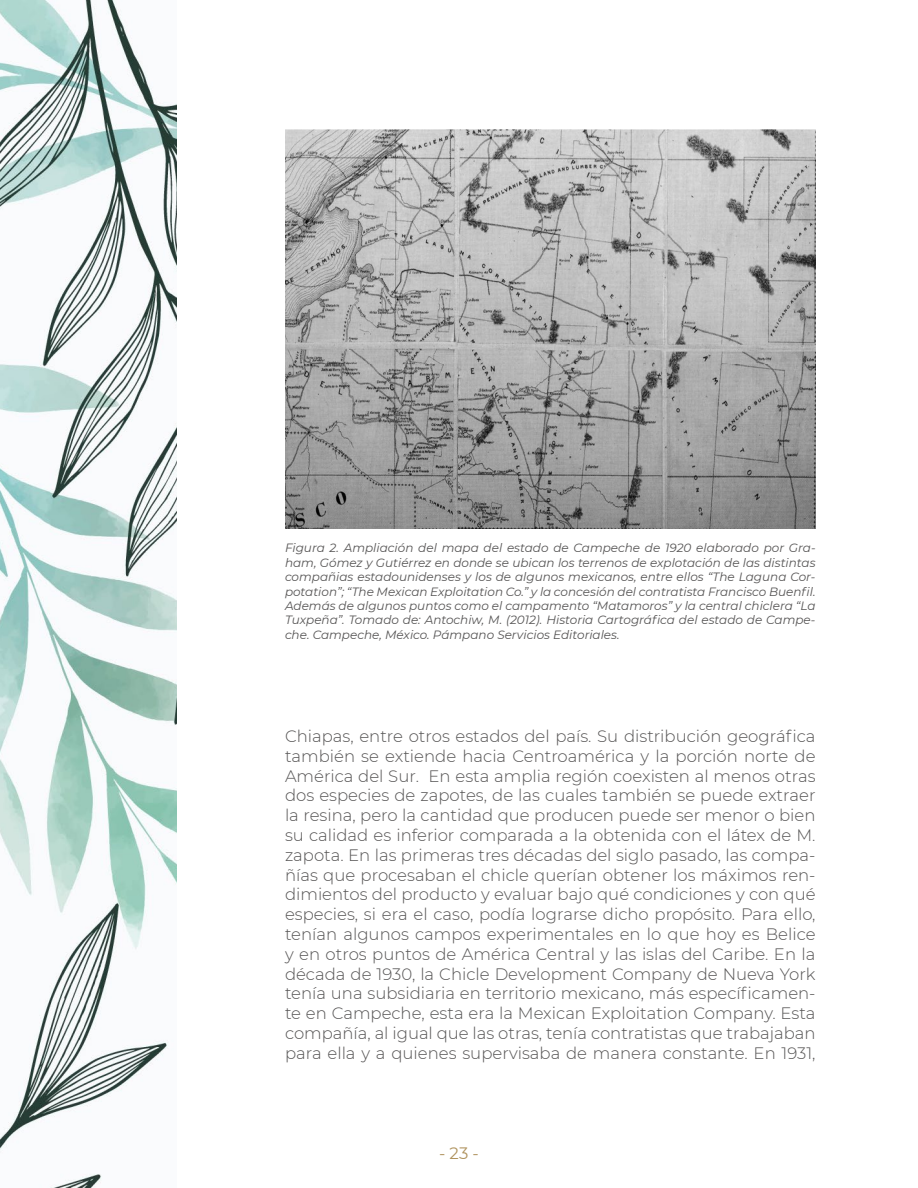
<style>
.page{position:relative;width:918px;height:1188px;background:#fff}
.page>*{position:absolute;margin:0;border:0;box-sizing:border-box;transform-origin:0 0}
.t1{font:16.5px/19.8px "Montserrat Light 2";color:#555454;text-align:justify}
.t2{font:300 16.5px "Montserrat";color:#555454}
.t3{font:16.5px "Montserrat";color:#b0935e}
.t4{font:italic 12px/14.4px "Montserrat";color:#555454;text-align:justify}
.t5{font:12px "Montserrat Italic 2";color:#555454}
.s1{font-family:"Montserrat";font-style:italic}
.s2{font-family:"Montserrat Light 2";font-weight:400}
</style>
<div class="page">
<img style="left:0;top:0;width:177px;height:1188px">
<img style="left:285px;top:129px;width:531px;height:400px">
<p class="t4" style="left:285px;top:541px;width:532px">Figura 2. Ampliación del mapa del estado de Campeche de 1920 elaborado por Gra&shy;ham, Gómez y Gutiérrez en donde se ubican los terrenos de explotación de las distintas compañias estadounidenses y los de algunos mexicanos, entre ellos “The Laguna Cor-</p>
<p class="t5" style="left:285px;top:583px;width:532px">potation”; “The Mexican Exploitation Co.” y la concesión del contratista Francisco Buenfil.</p>
<p class="t4" style="left:285px;top:598px;width:532px">Además de algunos puntos como el campamento “Matamoros” y la central chiclera “La</p>
<p class="t5" style="left:285px;top:612px;width:532px">Tuxpeña”. Tomado de: Antochiw, M. (2012). Historia Cartográfica del estado de Campe<span class="s1">-</span></p>
<p class="t4" style="left:285px;top:627px;width:336px">che. Campeche, México. Pámpano Servicios Editoriales.</p>
<p class="t2" style="left:285px;top:725px;width:532px">Chiapas, entre otros estados del país. Su distribución geográfica</p>
<p class="t1" style="left:285px;top:745px;width:532px">también se extiende hacia Centroamérica y la porción norte de América del Sur. En esta amplia región coexisten al menos otras dos especies de zapotes, de las cuales también se puede extraer la resina, pero la cantidad que producen puede ser menor o bien su calidad es inferior comparada a la obtenida con el látex de M. zapota. En las primeras tres décadas del siglo pasado, las compa&shy;ñías que procesaban el chicle querían obtener los máximos ren-</p>
<p class="t2" style="left:285px;top:883px;width:532px">dimientos del producto y evaluar bajo qué condiciones y con qué</p>
<p class="t1" style="left:285px;top:904px;width:532px">especies, si era el caso, podía lograrse dicho propósito. Para ello, tenían algunos campos experimentales en lo que hoy es Belice y en otros puntos de América Central y las islas del Caribe. En la década de 1930, la Chicle Development Company de Nueva York</p>
<p class="t2" style="left:285px;top:982px;width:532px">tenía una subsidiaria en territorio mexicano, más específicamen<span class="s2">-</span></p>
<p class="t1" style="left:285px;top:1003px;width:532px">te en Campeche, esta era la Mexican Exploitation Company. Esta</p>
<p class="t2" style="left:285px;top:1022px;width:532px">compañía, al igual que las otras, tenía contratistas que trabajaban</p>
<p class="t1" style="left:285px;top:1042px;width:532px">para ella y a quienes supervisaba de manera constante. En 1931,</p>
<p class="t3" style="left:439px;top:1142px;width:41px">- 23 -</p>
</div>
